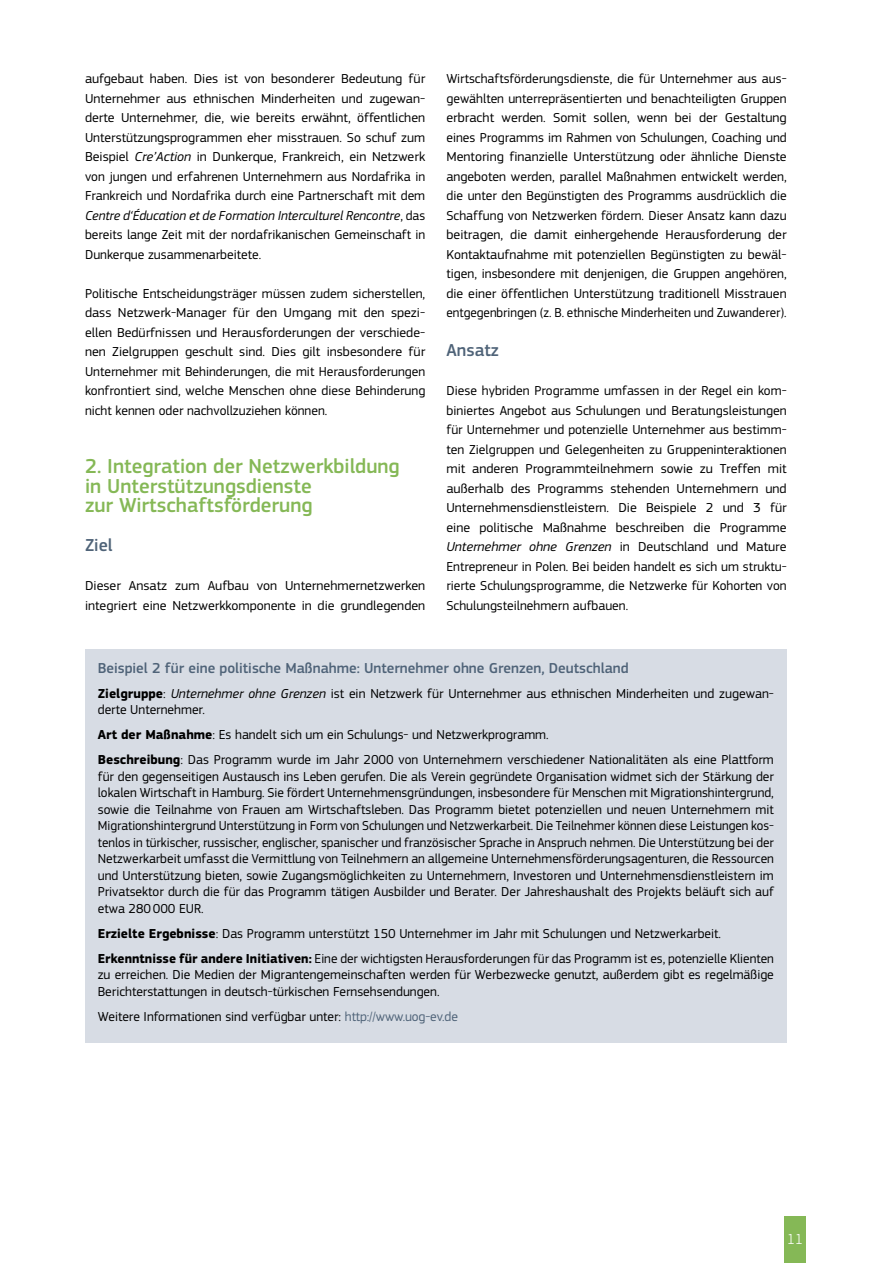
<style>
.page{position:relative;width:893px;height:1263px;background:#fff}
.page>*{position:absolute;margin:0;border:0;box-sizing:border-box;transform-origin:0 0}
.Title_Level_2{font:500 21px/19.5px "EC Square Sans Pro";color:#85b856}
.Title_Level_3{font:500 18px "EC Square Sans Pro";color:#4f6378}
.Box_Title_2{font:500 15px "EC Square Sans Pro";color:#4f6378}
.t1{font:300 15px "EC Square Sans Pro";color:#fff}
.Body{font:13.5px/19.5px "EC Square Sans Pro";color:#000;text-align:justify}
.Box_Body{font:13.5px/16.5px "EC Square Sans Pro";color:#000;text-align:justify}
.s1{font-style:italic}
.s2{font-weight:700}
.s3{color:#4f6378}
</style>
<div class="page">
<div style="left:784px;top:1216px;width:22px;height:47px;background:#85b856"></div>
<div style="left:85px;top:649px;width:702px;height:394px;background:#d7dce4"></div>
<p class="Body" style="left:85px;top:69px;width:342px">aufgebaut haben. Dies ist von besonderer Bedeutung für Unternehmer aus ethnischen Minderheiten und zugewan&shy;derte Unternehmer, die, wie bereits erwähnt, öffentlichen Unterstützungsprogrammen eher misstrauen. So schuf zum Beispiel <span class="s1">Cre’Action</span> in Dunkerque, Frankreich, ein Netzwerk von jungen und erfahrenen Unternehmern aus Nordafrika in Frankreich und Nordafrika durch eine Partnerschaft mit dem <span class="s1">Centre d‘Éducation et de Formation Interculturel Rencontre</span>, das bereits lange Zeit mit der nordafrikanischen Gemeinschaft in Dunkerque zusammenarbeitete.</p>
<p class="Body" style="left:85px;top:284px;width:342px">Politische Entscheidungsträger müssen zudem sicherstellen, dass Netzwerk-Manager für den Umgang mit den spezi&shy;ellen Bedürfnissen und Herausforderungen der verschiede&shy;nen Zielgruppen geschult sind. Dies gilt insbesondere für Unternehmer mit Behinderungen, die mit Herausforderungen konfrontiert sind, welche Menschen ohne diese Behinderung nicht kennen oder nachvollzuziehen können.</p>
<h2 class="Title_Level_2" style="left:85px;top:457px;width:316px">2. Integration der Netzwerkbildung in Unterstützungsdienste<br>zur Wirtschaftsförderung</h2>
<h3 class="Title_Level_3" style="left:85px;top:535px;width:29px">Ziel</h3>
<p class="Body" style="left:85px;top:576px;width:342px">Dieser Ansatz zum Aufbau von Unternehmernetzwerken integriert eine Netzwerkkomponente in die grundlegenden</p>
<p class="Body" style="left:446px;top:69px;width:342px">Wirtschaftsförderungsdienste, die für Unternehmer aus aus&shy;gewählten unterrepräsentierten und benachteiligten Gruppen erbracht werden. Somit sollen, wenn bei der Gestaltung eines Programms im Rahmen von Schulungen, Coaching und Mentoring finanzielle Unterstützung oder ähnliche Dienste angeboten werden, parallel Maßnahmen entwickelt werden, die unter den Begünstigten des Programms ausdrücklich die Schaffung von Netzwerken fördern. Dieser Ansatz kann dazu beitragen, die damit einhergehende Herausforderung der Kontaktaufnahme mit potenziellen Begünstigten zu bewäl&shy;tigen, insbesondere mit denjenigen, die Gruppen angehören, die einer öffentlichen Unterstützung traditionell Misstrauen entgegenbringen (z. B. ethnische Minderheiten und Zuwanderer).</p>
<h3 class="Title_Level_3" style="left:446px;top:340px;width:54px">Ansatz</h3>
<p class="Body" style="left:446px;top:381px;width:342px">Diese hybriden Programme umfassen in der Regel ein kom&shy;biniertes Angebot aus Schulungen und Beratungsleistungen für Unternehmer und potenzielle Unternehmer aus bestimm&shy;ten Zielgruppen und Gelegenheiten zu Gruppeninteraktionen mit anderen Programmteilnehmern sowie zu Treffen mit außerhalb des Programms stehenden Unternehmern und Unternehmensdienstleistern. Die Beispiele 2 und 3 für eine politische Maßnahme beschreiben die Programme <span class="s1">Unternehmer ohne Grenzen</span> in Deutschland und Mature Entrepreneur in Polen. Bei beiden handelt es sich um struktu&shy;rierte Schulungsprogramme, die Netzwerke für Kohorten von Schulungsteilnehmern aufbauen.</p>
<h4 class="Box_Title_2" style="left:98px;top:659px;width:532px">Beispiel 2 für eine politische Maßnahme: Unternehmer ohne Grenzen, Deutschland</h4>
<p class="Box_Body" style="left:98px;top:685px;width:678px"><span class="s2">Zielgruppe</span>: <span class="s1">Unternehmer ohne Grenzen</span> ist ein Netzwerk für Unternehmer aus ethnischen Minderheiten und zugewan&shy;derte Unternehmer.</p>
<p class="Box_Body" style="left:98px;top:727px;width:452px"><span class="s2">Art der Maßnahme</span>: Es handelt sich um ein Schulungs- und Netzwerkprogramm.</p>
<p class="Box_Body" style="left:98px;top:752px;width:678px"><span class="s2">Beschreibung</span>: Das Programm wurde im Jahr 2000 von Unternehmern verschiedener Nationalitäten als eine Plattform für den gegenseitigen Austausch ins Leben gerufen. Die als Verein gegründete Organisation widmet sich der Stärkung der lokalen Wirtschaft in Hamburg. Sie fördert Unternehmensgründungen, insbesondere für Menschen mit Migrationshintergrund, sowie die Teilnahme von Frauen am Wirtschaftsleben. Das Programm bietet potenziellen und neuen Unternehmern mit Migrationshintergrund Unterstützung in Form von Schulungen und Netzwerkarbeit. Die Teilnehmer können diese Leistungen kos&shy;tenlos in türkischer, russischer, englischer, spanischer und französischer Sprache in Anspruch nehmen. Die Unterstützung bei der Netzwerkarbeit umfasst die Vermittlung von Teilnehmern an allgemeine Unternehmensförderungsagenturen, die Ressourcen und Unterstützung bieten, sowie Zugangsmöglichkeiten zu Unternehmern, Investoren und Unternehmensdienstleistern im Privatsektor durch die für das Programm tätigen Ausbilder und Berater. Der Jahreshaushalt des Projekts beläuft sich auf etwa 280000 EUR.</p>
<p class="Box_Body" style="left:98px;top:925px;width:625px"><span class="s2">Erzielte Ergebnisse</span>: Das Programm unterstützt 150 Unternehmer im Jahr mit Schulungen und Netzwerkarbeit.</p>
<p class="Box_Body" style="left:98px;top:950px;width:678px"><span class="s2">Erkenntnisse für andere Initiativen:</span> Eine der wichtigsten Herausforderungen für das Programm ist es, potenzielle Klienten zu erreichen. Die Medien der Migrantengemeinschaften werden für Werbezwecke genutzt, außerdem gibt es regelmäßige Berichterstattungen in deutsch-türkischen Fernsehsendungen.</p>
<p class="Box_Body" style="left:98px;top:1008px;width:362px">Weitere Informationen sind verfügbar unter: <span class="s3">http://www.uog-ev.de</span></p>
<p class="t1" style="left:787px;top:1231px;width:18px">11</p>
</div>
